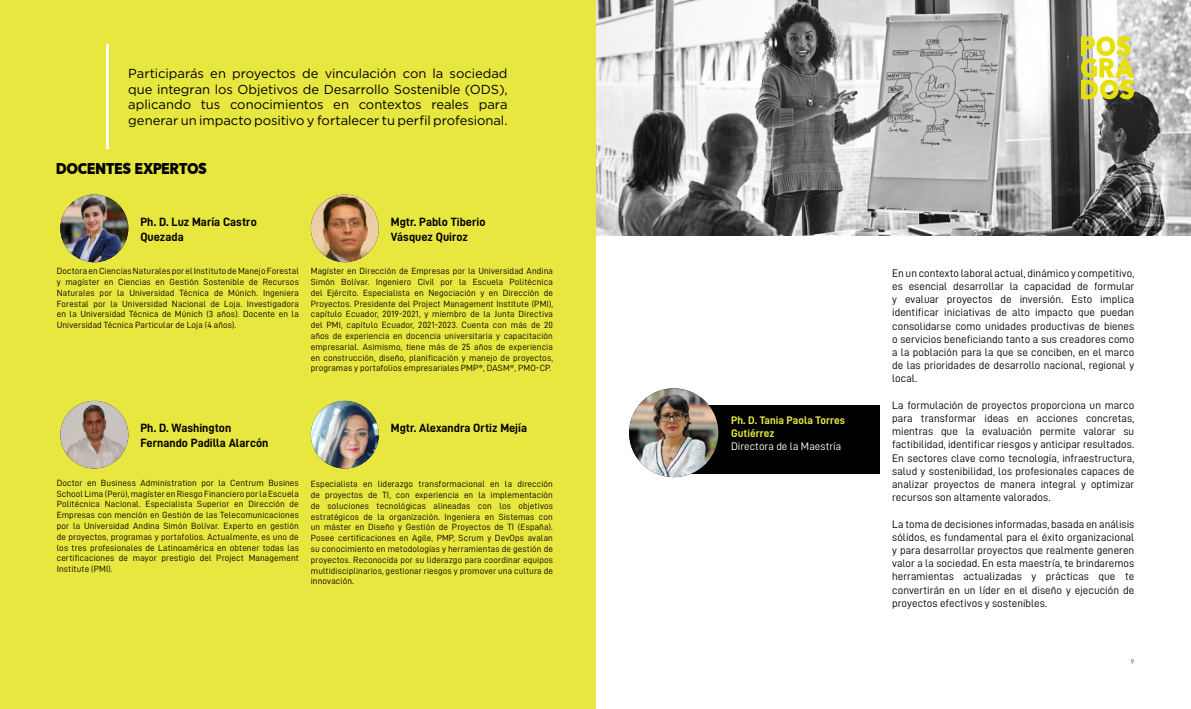
<style>
.page{position:relative;width:1191px;height:709px;background:#fff}
.page>*{position:absolute;margin:0;border:0;box-sizing:border-box;transform-origin:0 0}
.t1{font:15px "Sovereign";letter-spacing:-.005em;color:#000}
.t2{font:13px/15.6px "Gotham";letter-spacing:-.005em;color:#000;text-align:justify}
.t3{font:12px/14.4px "D DIN Bold";color:#000}
.t4{font:11px/13.2px "D DIN";letter-spacing:.005em;color:#000;text-align:justify}
.t5{font:11px/13.2px "D DIN Bold";letter-spacing:.005em;color:#e8e73f}
.t6{font:11px "D DIN";letter-spacing:.005em;color:#fff}
.t7{font:9px/10.8px "D DIN";letter-spacing:.01em;color:#000;text-align:justify}
.t8{font:7px "D DIN";color:#5f6062}
</style>
<div class="page">
<img style="left:595px;top:0;width:596px;height:235px">
<div style="left:0;top:0;width:595px;height:709px;background:#e8e73f"></div>
<hr style="left:106px;top:44px;width:3px;height:105px;background:#fff">
<img style="left:60px;top:194px;width:68px;height:68px;border-radius:34px">
<img style="left:60px;top:401px;width:68px;height:67px;border-radius:34px">
<img style="left:311px;top:194px;width:68px;height:68px;border-radius:34px">
<img style="left:311px;top:401px;width:68px;height:67px;border-radius:34px">
<div style="left:673px;top:405px;width:207px;height:68px;background:#000"></div>
<img style="left:629px;top:388px;width:89px;height:89px;border-radius:44px">
<svg style="left:1081px;top:36px;width:53px;height:63px"></svg>
<p class="t2" style="left:128px;top:65px;width:381px">Participarás en proyectos de vinculación con la sociedad que integran los Objetivos de Desarrollo Sostenible (ODS), aplicando tus conocimientos en contextos reales para generar un impacto positivo y fortalecer tu perfil profesional.</p>
<h1 class="t1" style="left:57px;top:162px;width:152px">DOCENTES EXPERTOS</h1>
<h3 class="t3" style="left:140px;top:214px;width:118px">Ph. D. Luz María Castro<br>Quezada</h3>
<h3 class="t3" style="left:391px;top:214px;width:96px">Mgtr. Pablo Tiberio<br>Vásquez Quiroz</h3>
<p class="t7" style="left:57px;top:265px;width:244px">Doctora en Ciencias Naturales por el Instituto de Manejo Forestal y magíster en Ciencias en Gestión Sostenible de Recursos Naturales por la Universidad Técnica de Múnich. Ingeniera Forestal por la Universidad Nacional de Loja. Investigadora en la Universidad Técnica de Múnich (3 años). Docente en la Universidad Técnica Particular de Loja (4 años).</p>
<p class="t7" style="left:311px;top:265px;width:244px">Magíster en Dirección de Empresas por la Universidad Andina Simón Bolívar. Ingeniero Civil por la Escuela Politécnica del Ejército. Especialista en Negociación y en Dirección de Proyectos. Presidente del Project Management Institute (PMI), capítulo Ecuador, 2019-2021, y miembro de la Junta Directiva del PMI, capítulo Ecuador, 2021-2023. Cuenta con más de 20 años de experiencia en docencia universitaria y capacitación empresarial. Asimismo, tiene más de 25 años de experiencia en construcción, diseño, planificación y manejo de proyectos, programas y portafolios empresariales PMP®️, DASM®️, PMO-CP.</p>
<h3 class="t3" style="left:140px;top:421px;width:130px">Ph. D. Washington<br>Fernando Padilla Alarcón</h3>
<h3 class="t3" style="left:391px;top:421px;width:138px">Mgtr. Alexandra Ortiz Mejía</h3>
<p class="t7" style="left:57px;top:477px;width:244px">Doctor en Business Administration por la Centrum Busines School Lima (Perú), magíster en Riesgo Financiero por la Escuela Politécnica Nacional. Especialista Superior en Dirección de Empresas con mención en Gestión de las Telecomunicaciones por la Universidad Andina Simón Bolívar. Experto en gestión de proyectos, programas y portafolios. Actualmente, es uno de los tres profesionales de Latinoamérica en obtener todas las certificaciones de mayor prestigio del Project Management Institute (PMI).</p>
<p class="t7" style="left:311px;top:478px;width:244px">Especialista en liderazgo transformacional en la dirección de proyectos de TI, con experiencia en la implementación de soluciones tecnológicas alineadas con los objetivos estratégicos de la organización. Ingeniera en Sistemas con un máster en Diseño y Gestión de Proyectos de TI (España).<br>Posee certificaciones en Agile, PMP, Scrum y DevOps avalan su conocimiento en metodologías y herramientas de gestión de proyectos. Reconocida por su liderazgo para coordinar equipos multidisciplinarios, gestionar riesgos y promover una cultura de innovación.</p>
<p class="t5" style="left:731px;top:413px;width:116px">Ph. D. Tania Paola Torres<br>Gutiérrez</p>
<p class="t6" style="left:731px;top:440px;width:112px">Directora de la Maestría</p>
<p class="t4" style="left:892px;top:266px;width:244px">En un contexto laboral actual, dinámico y competitivo, es esencial desarrollar la capacidad de formular y evaluar proyectos de inversión. Esto implica identificar iniciativas de alto impacto que puedan consolidarse como unidades productivas de bienes o servicios beneficiando tanto a sus creadores como a la población para la que se conciben, en el marco de las prioridades de desarrollo nacional, regional y local.</p>
<p class="t4" style="left:892px;top:398px;width:244px">La formulación de proyectos proporciona un marco para transformar ideas en acciones concretas, mientras que la evaluación permite valorar su factibilidad, identificar riesgos y anticipar resultados.<br>En sectores clave como tecnología, infraestructura, salud y sostenibilidad, los profesionales capaces de analizar proyectos de manera integral y optimizar recursos son altamente valorados.</p>
<p class="t4" style="left:892px;top:517px;width:244px">La toma de decisiones informadas, basada en análisis sólidos, es fundamental para el éxito organizacional y para desarrollar proyectos que realmente generen valor a la sociedad. En esta maestría, te brindaremos herramientas actualizadas y prácticas que te convertirán en un líder en el diseño y ejecución de proyectos efectivos y sostenibles.</p>
<p class="t8" style="left:1130px;top:657px;width:5px">9</p>
</div>
